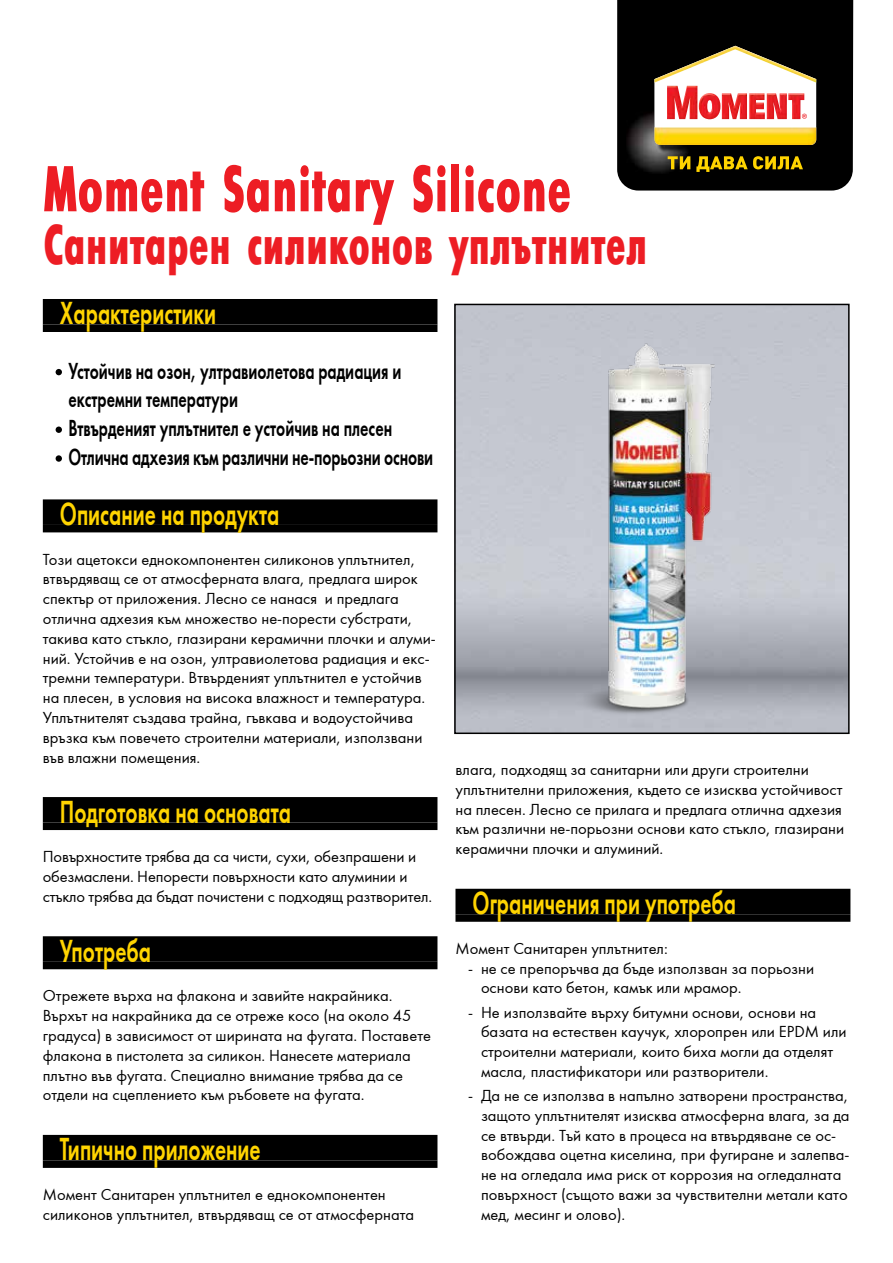
<style>
.page{position:relative;width:893px;height:1263px;background:#fff}
.page>*{position:absolute;margin:0;border:0;box-sizing:border-box;transform-origin:0 0}
.t1{font:64.5px "Futuris X Cond CTT";color:#ed1d24;scale:.85 1}
.t2{font:55.5px "Futuris X Cond CTT";color:#ed1d24;scale:.82 1}
.t3{font:33px "Futura Demi C";color:#ffd400;scale:.65 1}
.t4{font:24px/28.8px "Futura Demi C";color:#000;scale:.67 1}
.t5{font:16.5px/19.8px "Futura Book C";color:#000}
</style>
<div class="page">
<div style="left:43px;top:299px;width:394px;height:25px;background:#000"></div>
<div style="left:43px;top:324px;width:394px;height:8px;background:#000"></div>
<div style="left:43px;top:499px;width:394px;height:26px;background:#000"></div>
<div style="left:43px;top:525px;width:394px;height:7px;background:#000"></div>
<div style="left:43px;top:797px;width:394px;height:25px;background:#000"></div>
<div style="left:43px;top:822px;width:394px;height:8px;background:#000"></div>
<div style="left:43px;top:936px;width:394px;height:26px;background:#000"></div>
<div style="left:43px;top:962px;width:394px;height:7px;background:#000"></div>
<div style="left:43px;top:1135px;width:394px;height:25px;background:#000"></div>
<div style="left:43px;top:1160px;width:394px;height:8px;background:#000"></div>
<svg style="left:56px;top:369px;width:6px;height:6px"></svg>
<div style="left:56px;top:426px;width:6px;height:7px;background:#000;border-radius:50%"></div>
<div style="left:56px;top:455px;width:6px;height:7px;background:#000;border-radius:50%"></div>
<div style="left:455px;top:889px;width:395px;height:25px;background:#000"></div>
<div style="left:455px;top:914px;width:395px;height:8px;background:#000"></div>
<div style="left:454px;top:304px;width:396px;height:430px;border:2px solid #000"></div>
<img style="left:564px;top:334px;width:178px;height:390px">
<svg style="left:617px;top:0;width:236px;height:191px;background:#534332"></svg>
<h1 class="t1" style="left:43px;top:153px;width:623px">Moment Sanitary Silicone</h1>
<h2 class="t2" style="left:43px;top:214px;width:738px">Санитарен силиконов уплътнител</h2>
<h3 class="t3" style="left:60px;top:294px;width:242px">Характеристики</h3>
<h3 class="t4" style="left:68px;top:356px;width:546px">Устойчив на озон, ултравиолетова радиация и екстремни температури<br>Втвърденият уплътнител е устойчив на плесен Отлична адхезия към различни не-порьозни основи</h3>
<h3 class="t3" style="left:60px;top:494px;width:339px">Описание на продукта</h3>
<p class="t5" style="left:43px;top:549px;width:395px">Този ацетокси еднокомпонентен силиконов уплътнител, втвърдяващ се от атмосферната влага, предлага широк спектър от приложения. Лесно се нанася и предлага отлична адхезия към множество не-порести субстрати, такива като стъкло, глазирани керамични плочки и алуми&shy;ний. Устойчив е на озон, ултравиолетова радиация и екс&shy;тремни температури. Втвърденият уплътнител е устойчив на плесен, в условия на висока влажност и температура.<br>Уплътнителят създава трайна, гъвкава и водоустойчива връзка към повечето строителни материали, използвани във влажни помещения.</p>
<h3 class="t3" style="left:60px;top:792px;width:357px">Подготовка на основата</h3>
<p class="t5" style="left:43px;top:847px;width:391px">Повърхностите трябва да са чисти, сухи, обезпрашени и обезмаслени. Непорести повърхности като алуминии и стъкло трябва да бъдат почистени с подходящ разтворител.</p>
<h3 class="t3" style="left:60px;top:931px;width:142px">Употреба</h3>
<p class="t5" style="left:43px;top:986px;width:390px">Отрежете върха на флакона и завийте накрайника.<br>Върхът на накрайника да се отреже косо (на около 45 градуса) в зависимост от ширината на фугата. Поставете флакона в пистолета за силикон. Нанесете материала плътно във фугата. Специално внимание трябва да се отдели на сцеплението към ръбовете на фугата.</p>
<h3 class="t3" style="left:60px;top:1130px;width:311px">Типично приложение</h3>
<p class="t5" style="left:43px;top:1185px;width:373px">Момент Санитарен уплътнител е еднокомпонентен силиконов уплътнител, втвърдяващ се от атмосферната</p>
<p class="t5" style="left:455px;top:760px;width:390px">влага, подходящ за санитарни или други строителни уплътнителни приложения, където се изисква устойчивост на плесен. Лесно се прилага и предлага отлична адхезия към различни не-порьозни основи като стъкло, глазирани керамични плочки и алуминий.</p>
<h3 class="t3" style="left:472px;top:884px;width:407px">Ограничения при употреба</h3>
<p class="t5" style="left:455px;top:939px;width:214px">Момент Санитарен уплътнител:</p>
<p class="t5" style="left:481px;top:958px;width:335px;text-indent:-13px">- не се препоръчва да бъде използван за порьозни основи като бетон, камък или мрамор.</p>
<p class="t5" style="left:481px;top:1002px;width:367px;text-indent:-13px">- Не използвайте върху битумни основи, основи на базата на естествен каучук, хлоропрен или EPDM или строителни материали, които биха могли да отделят масла, пластификатори или разтворители.</p>
<p class="t5" style="left:481px;top:1086px;width:370px;text-indent:-13px">- Да не се използва в напълно затворени пространства, защото уплътнителят изисква атмосферна влага, за да се втвърди. Тъй като в процеса на втвърдяване се ос&shy;вобождава оцетна киселина, при фугиране и залепва&shy;не на огледала има риск от коррозия на огледалната повърхност (същото важи за чувствителни метали като мед, месинг и олово).</p>
</div>
